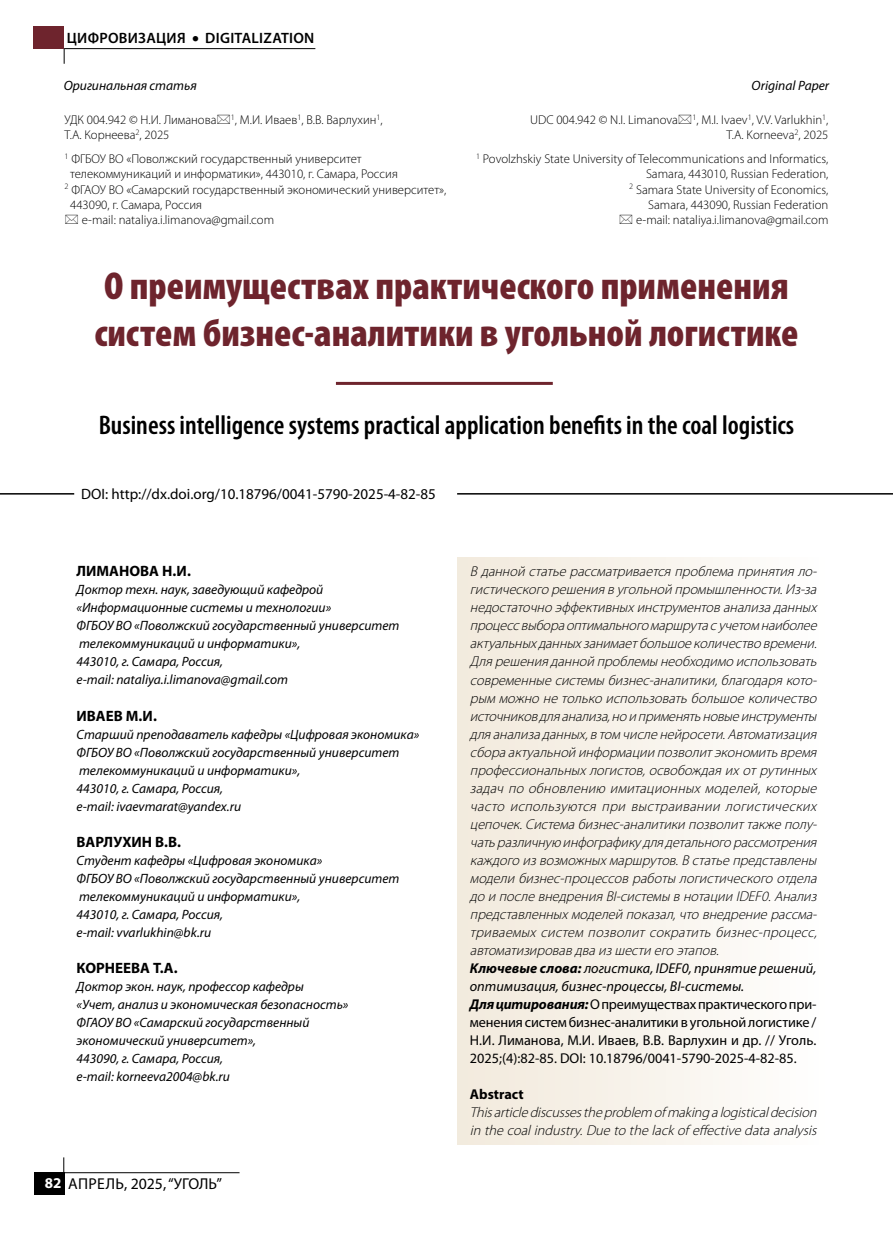
<style>
.page{position:relative;width:893px;height:1234px;background:#fff}
.page>*{position:absolute;margin:0;border:0;box-sizing:border-box;transform-origin:0 0}
.t1{font:900 condensed 39px/46.8px "Myriad Pro";color:#6e242d}
.t2{font:600 condensed 27px "Myriad Pro";color:#000}
.t3{font:15.75px "Myriad Pro";color:#000}
.t4{font:15px "Myriad Pro";color:#000}
.t5{font:700 15px "Myriad Pro";color:#000}
.t6{font:600 15px "Myriad Pro";letter-spacing:.02em;color:#000}
.t7{font:italic 300 14.25px/18px "Myriad Pro";color:#000}
.t8{font:700 14.25px "Myriad Pro";color:#000}
.t9{font:italic 13.5px/18px "Myriad Pro";color:#000}
.t10{font:300 12.75px/15.3px "Myriad Pro";color:#000;text-align:right}
.s1{font-weight:700;font-size:15px;color:#fff}
.s2{font-weight:700}
.s3{font-weight:400}
.s4{font-weight:400;font-style:normal}
</style>
<div class="page">
<hr style="left:336px;top:382px;width:217px;height:3px;background:#6e242d">
<hr style="left:0;top:493px;width:74px;height:1px;background:#000">
<hr style="left:457px;top:493px;width:436px;height:1px;background:#000">
<div style="left:457px;top:557px;width:372px;height:587px;background:linear-gradient(to right,#f2e9db,#fefefd)"></div>
<div style="left:34px;top:1171px;width:30px;height:23px;background:#000"></div>
<hr style="left:64px;top:1171px;width:176px;height:1px;background:#000">
<svg style="left:63px;top:1157px;width:1px;height:15px"></svg>
<hr style="left:64px;top:48px;width:251px;height:1px;background:#000">
<svg style="left:64px;top:48px;width:1px;height:16px"></svg>
<div style="left:34px;top:27px;width:30px;height:22px;background:#6e242d"></div>
<p class="t6" style="left:67px;top:29px;width:249px">ЦИФРОВИЗАЦИЯ • DIGITALIZATION</p>
<p class="t9" style="left:64px;top:77px;width:135px">Оригинальная статья</p>
<p class="t9" style="left:752px;top:77px;width:79px">Original Paper</p>
<p class="t10" style="left:65px;top:112px;width:320px;text-align:left">УДК 004.942 © Н.И. Лиманова <sup>1</sup>, М.И. Иваев<sup>1</sup>, В.В. Варлухин<sup>1</sup>,<br>Т.А. Корнеева<sup>2</sup>, 2025</p>
<p class="t10" style="left:65px;top:151px;width:299px"><sup>1</sup> ФГБОУ ВО «Поволжский государственный университет</p>
<p class="t10" style="left:70px;top:167px;width:329px">телекоммуникаций и информатики», 443010, г. Самара, Россия</p>
<p class="t10" style="left:65px;top:182px;width:383px"><sup>2</sup> ФГАОУ ВО «Самарский государственный экономический университет»,</p>
<p class="t10" style="left:70px;top:197px;width:133px">443090, г. Самара, Россия</p>
<p class="t10" style="left:82px;top:212px;width:194px">e-mail: nataliya.i.limanova@gmail.com</p>
<p class="t10" style="left:530px;top:112px;width:300px">UDC 004.942 © N.I. Limanova <sup>1</sup>, M.I. Ivaev<sup>1</sup>, V.V. Varlukhin<sup>1</sup>,<br>T.A. Korneeva<sup>2</sup>, 2025</p>
<p class="t10" style="left:476px;top:151px;width:354px"><sup>1</sup> Povolzhskiy State University of Telecommunications and Informatics, Samara, 443010, Russian Federation,<br><sup>2</sup> Samara State University of Economics,<br>Samara, 443090, Russian Federation<br>e-mail: nataliya.i.limanova@gmail.com</p>
<h1 class="t1" style="left:94px;top:263px;width:705px">О преимуществах практического применения систем бизнес-аналитики в угольной логистике</h1>
<h2 class="t2" style="left:99px;top:410px;width:697px">Business intelligence systems practical application benefits in the coal logistics</h2>
<p class="t4" style="left:81px;top:486px;width:356px">DOI: http://dx.doi.org/10.18796/0041-5790-2025-4-82-85</p>
<p class="t5" style="left:77px;top:563px;width:116px">ЛИМАНОВА Н.И.</p>
<p class="t9" style="left:77px;top:581px;width:324px">Доктор техн. наук, заведующий кафедрой «Информационные системы и технологии»<br>ФГБОУ ВО «Поволжский государственный университет телекоммуникаций и информатики»,<br>443010, г. Самара, Россия,<br>e-mail: nataliya.i.limanova@gmail.com</p>
<p class="t5" style="left:77px;top:707px;width:82px">ИВАЕВ М.И.</p>
<p class="t9" style="left:77px;top:725px;width:344px">Старший преподаватель кафедры «Цифровая экономика» ФГБОУ ВО «Поволжский государственный университет телекоммуникаций и информатики»,<br>443010, г. Самара, Россия,<br>e-mail: ivaevmarat@yandex.ru</p>
<p class="t5" style="left:77px;top:833px;width:106px">ВАРЛУХИН В.В.</p>
<p class="t9" style="left:77px;top:851px;width:324px">Студент кафедры «Цифровая экономика»<br>ФГБОУ ВО «Поволжский государственный университет телекоммуникаций и информатики»,<br>443010, г. Самара, Россия,<br>e-mail: vvarlukhin@bk.ru</p>
<p class="t5" style="left:77px;top:959px;width:103px">КОРНЕЕВА Т.А.</p>
<p class="t9" style="left:77px;top:977px;width:273px">Доктор экон. наук, профессор кафедры<br>«Учет, анализ и экономическая безопасность» ФГАОУ ВО «Самарский государственный экономический университет»,<br>443090, г. Самара, Россия,<br>e-mail: korneeva2004@bk.ru</p>
<p class="t3" style="left:45px;top:1174px;width:179px"><span class="s1">82</span> АПРЕЛЬ, 2025, “УГОЛЬ”</p>
<p class="t7" style="left:470px;top:562px;width:352px">В данной статье рассматриваетсяпроблемапринятияло&shy;гистического решениявугольной промышленности.Из-за недостаточно эффективныхинструментованализаданных процессвыбораоптимального маршрутасучетом наиболее актуальныхданныхзанимаетбольшоеколичество времени.<br>Длярешенияданной проблемы необходимо использовать современныесистемы бизнес-аналитики,благодарякото&shy;рым можно не только использоватьбольшое количество источниковдляанализа,но и применятьновыеинструменты дляанализаданных,втом численейросети.Автоматизация сбораактуальной информации позволитэкономитьвремя профессиональныхлогистов,освобождаяихотрутинных задач по обновлению имитационных моделей, которые часто используются при выстраивании логистических цепочек.Системабизнес-аналитики позволиттакжеполу&shy;чатьразличную инфографикудлядетального рассмотрения каждого извозможныхмаршрутов.В статьепредставлены модели бизнес-процессовработы логистического отдела до и послевнедренияBI-системы внотации IDEF0.Анализ представленныхмоделей показал,что внедрениерассма&shy;триваемых систем позволит сократить бизнес-процесс, автоматизировавдваизшести его этапов.<br><span class="s2">Ключевые слова:</span> <span class="s3">логистика, IDEF0, принятие решений, оптимизация, бизнес-процессы, BI-системы.<br></span><span class="s2">Для цитирования:</span><span class="s4">О преимуществах практического при&shy;менения систем бизнес-аналитики в угольной логистике / Н.И. Лиманова, М.И. Иваев, В.В. Варлухин и др. // Уголь.<br>2025;(4):82-85. DOI: 10.18796/0041-5790-2025-4-82-85.</span></p>
<p class="t8" style="left:470px;top:1085px;width:55px">Abstract</p>
<p class="t7" style="left:470px;top:1102px;width:352px">Thisarticlediscussestheproblem of making alogisticaldecision in thecoalindustry.Dueto thelackof effectivedataanalysis</p>
</div>
